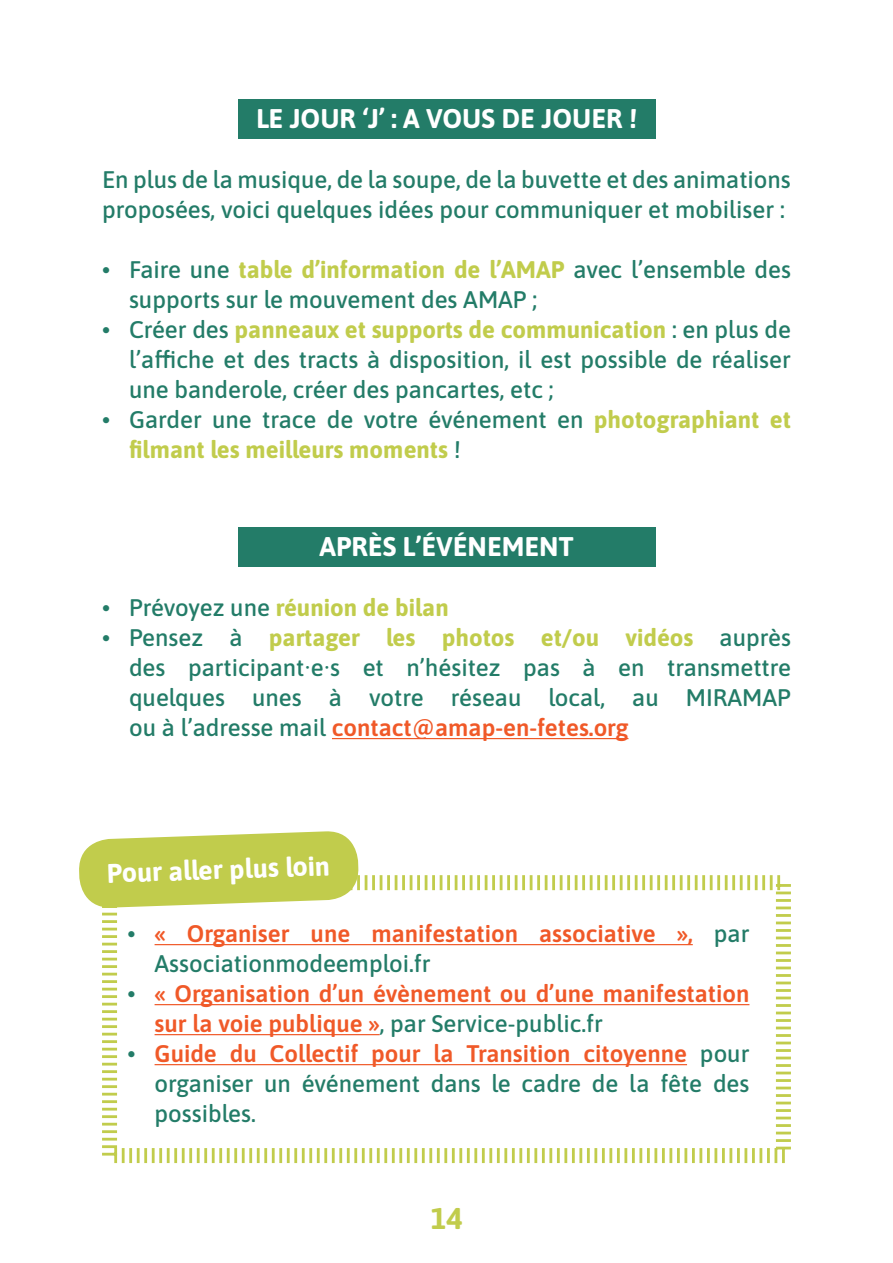
<style>
.page{position:relative;width:893px;height:1263px;background:#fff}
.page>*{position:absolute;margin:0;border:0;box-sizing:border-box;transform-origin:0 0}
.t1{font:700 30px "Asap";color:#c1cc4c}
.t2{font:700 27px "Asap";color:#fff}
.t3{font:500 24px/30px "Asap";color:#237c68;text-align:justify}
.t4{font:600 24px/30px "Asap";color:#f05928}
.t5{font:700 24px/30px "Asap";color:#c1cc4c}
.s1{font-weight:700;color:#c1cc4c}
.s2{font-weight:500;color:#237c68}
.s3{font-weight:600;color:#f05928}
</style>
<div class="page">
<div style="left:238px;top:99px;width:417px;height:39px;background:#237c68"></div>
<div style="left:238px;top:527px;width:417px;height:39px;background:#237c68"></div>
<hr style="left:332px;top:738px;width:296px;height:1px;background:#f05928">
<svg style="left:102px;top:875px;width:689px;height:289px"></svg>
<svg style="left:79px;top:831px;width:280px;height:78px;background:#cad468"></svg>
<p class="t2" style="left:256px;top:100px;width:382px">LE JOUR ‘J’ : A VOUS DE JOUER !</p>
<p class="t3" style="left:102px;top:164px;width:690px">En plus de la musique, de la soupe, de la buvette et des animations proposées, voici quelques idées pour communiquer et mobiliser :</p>
<p class="t3" style="left:129px;top:254px;width:663px;text-indent:-27px">• Faire une <span class="s1">table d’information de l’AMAP</span> avec l’ensemble des supports sur le mouvement des AMAP ;</p>
<p class="t3" style="left:129px;top:314px;width:663px;text-indent:-27px">• Créer des <span class="s1">panneaux et supports de communication</span> : en plus de l’affiche et des tracts à disposition, il est possible de réaliser une banderole, créer des pancartes, etc ;</p>
<p class="t5" style="left:129px;top:404px;width:663px;text-indent:-27px"><span class="s2">• Garder une trace de votre événement en</span> photographiant et filmant les meilleurs moments <span class="s2">!</span></p>
<p class="t2" style="left:319px;top:528px;width:255px">APRÈS L’ÉVÉNEMENT</p>
<p class="t5" style="left:102px;top:591px;width:348px"><span class="s2">• Prévoyez une</span> réunion de bilan</p>
<p class="t3" style="left:129px;top:621px;width:663px;text-indent:-27px">• Pensez à <span class="s1">partager les photos et/ou vidéos</span> auprès des participant·e·s et n’hésitez pas à en transmettre quelques unes à votre réseau local, au MIRAMAP ou à l’adresse mail <span class="s3">contact@amap-en-fetes.org</span></p>
<p class="t2" style="left:106px;top:855px;width:225px;rotate:-2deg">Pour aller plus loin</p>
<p class="t4" style="left:155px;top:917px;width:596px;text-indent:-27px"><span class="s2">•</span> « Organiser une manifestation associative », <span class="s2">par<br>Associationmodeemploi.fr</span></p>
<p class="t4" style="left:155px;top:977px;width:596px;text-indent:-27px"><span class="s2">•</span> « Organisation d’un évènement ou d’une manifestation sur la voie publique »<span class="s2">, par Service-public.fr</span></p>
<p class="t3" style="left:155px;top:1037px;width:596px;text-indent:-27px">• <span class="s3">Guide du Collectif pour la Transition citoyenne</span> pour organiser un événement dans le cadre de la fête des possibles.</p>
<p class="t1" style="left:430px;top:1197px;width:34px">14</p>
</div>
